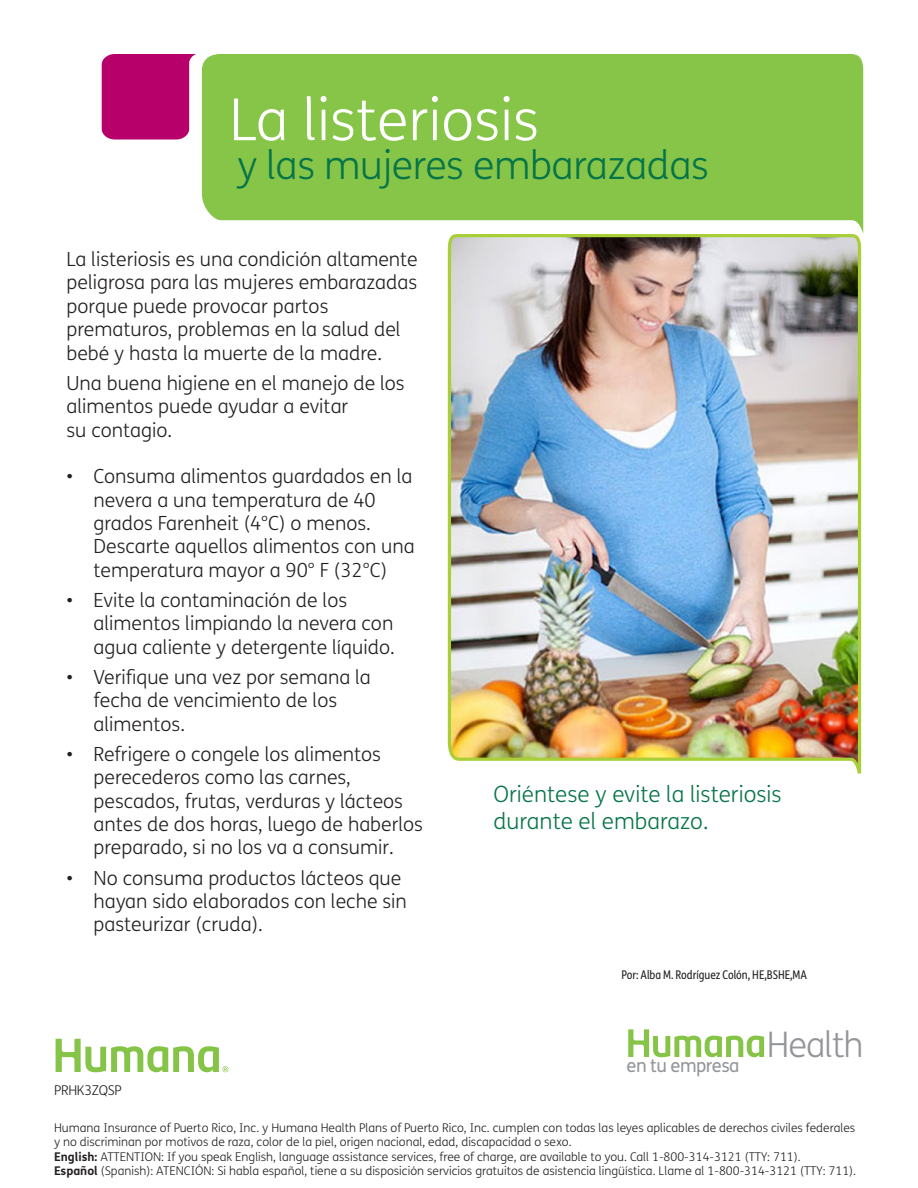
<style>
.page{position:relative;width:918px;height:1188px;background:#fff}
.page>*{position:absolute;margin:0;border:0;box-sizing:border-box;transform-origin:0 0}
.t1{font:300 58.05px "FS Humana";color:#fff}
.t2{font:300 39.45px "FS Humana";letter-spacing:-.01em;color:#077449}
.t3{font:300 35.25px "FS Humana";letter-spacing:-.03em;color:#939598}
.t4{font:300 22.5px/27px "FS Humana";color:#077449}
.t5{font:300 19.5px/23.4px "FS Humana";color:#231f20}
.t6{font:18.75px "FS Humana";letter-spacing:-.03em;color:#939598}
.t7{font:300 13.5px "FS Humana";letter-spacing:-.02em;color:#231f20}
.t8{font:300 12px/14.4px "FS Humana";color:#231f20}
.t9{font:12px "FS Humana Condensed";color:#231f20;scale:.95 1}
.s1{font-weight:700}
</style>
<div class="page">
<img style="left:447px;top:234px;width:415px;height:540px">
<svg style="left:202px;top:54px;width:661px;height:179px;background:#8ec954"></svg>
<svg style="left:102px;top:54px;width:94px;height:86px;background:#bd1476"></svg>
<svg style="left:56px;top:1039px;width:172px;height:33px"></svg>
<svg style="left:628px;top:1029px;width:136px;height:28px"></svg>
<h1 class="t1" style="left:229px;top:80px;width:311px">La listeriosis</h1>
<h2 class="t2" style="left:237px;top:139px;width:473px">y las mujeres embarazadas</h2>
<p class="t5" style="left:67px;top:247px;width:353px">La listeriosis es una condición altamente peligrosa para las mujeres embarazadas porque puede provocar partos prematuros, problemas en la salud del bebé y hasta la muerte de la madre.</p>
<p class="t5" style="left:67px;top:371px;width:340px">Una buena higiene en el manejo de los alimentos puede ayudar a evitar<br>su contagio.</p>
<p class="t5" style="left:94px;top:464px;width:323px;text-indent:-27px">• Consuma alimentos guardados en la nevera a una temperatura de 40 grados Farenheit (4°C) o menos.<br>Descarte aquellos alimentos con una temperatura mayor a 90° F (32°C)</p>
<p class="t5" style="left:94px;top:588px;width:303px;text-indent:-27px">• Evite la contaminación de los alimentos limpiando la nevera con agua caliente y detergente líquido.</p>
<p class="t5" style="left:94px;top:665px;width:279px;text-indent:-27px">• Verifique una vez por semana la fecha de vencimiento de los alimentos.</p>
<p class="t5" style="left:94px;top:742px;width:331px;text-indent:-27px">• Refrigere o congele los alimentos perecederos como las carnes, pescados, frutas, verduras y lácteos antes de dos horas, luego de haberlos preparado, si no los va a consumir.</p>
<p class="t5" style="left:94px;top:866px;width:315px;text-indent:-27px">• No consuma productos lácteos que hayan sido elaborados con leche sin pasteurizar (cruda).</p>
<p class="t7" style="left:54px;top:1081px;width:69px">PRHK3ZQSP</p>
<p class="t4" style="left:494px;top:780px;width:290px">Oriéntese y evite la listeriosis durante el embarazo.</p>
<p class="t9" style="left:622px;top:967px;width:197px">Por: Alba M. Rodríguez Colón, HE,BSHE,MA</p>
<p class="t6" style="left:627px;top:1053px;width:114px">en tu empresa</p>
<h3 class="t3" style="left:767px;top:1021px;width:98px">Health</h3>
<p class="t8" style="left:54px;top:1120px;width:804px">Humana Insurance of Puerto Rico, Inc. y Humana Health Plans of Puerto Rico, Inc. cumplen con todas las leyes aplicables de derechos civiles federales y no discriminan por motivos de raza, color de la piel, origen nacional, edad, discapacidad o sexo.<br><span class="s1">English:</span> ATTENTION: If you speak English, language assistance services, free of charge, are available to you. Call 1-800-314-3121 (TTY: 711).<br><span class="s1">Español</span> (Spanish): ATENCIÓN: Si habla español, tiene a su disposición servicios gratuitos de asistencia lingüística. Llame al 1-800-314-3121 (TTY: 711).</p>
</div>
